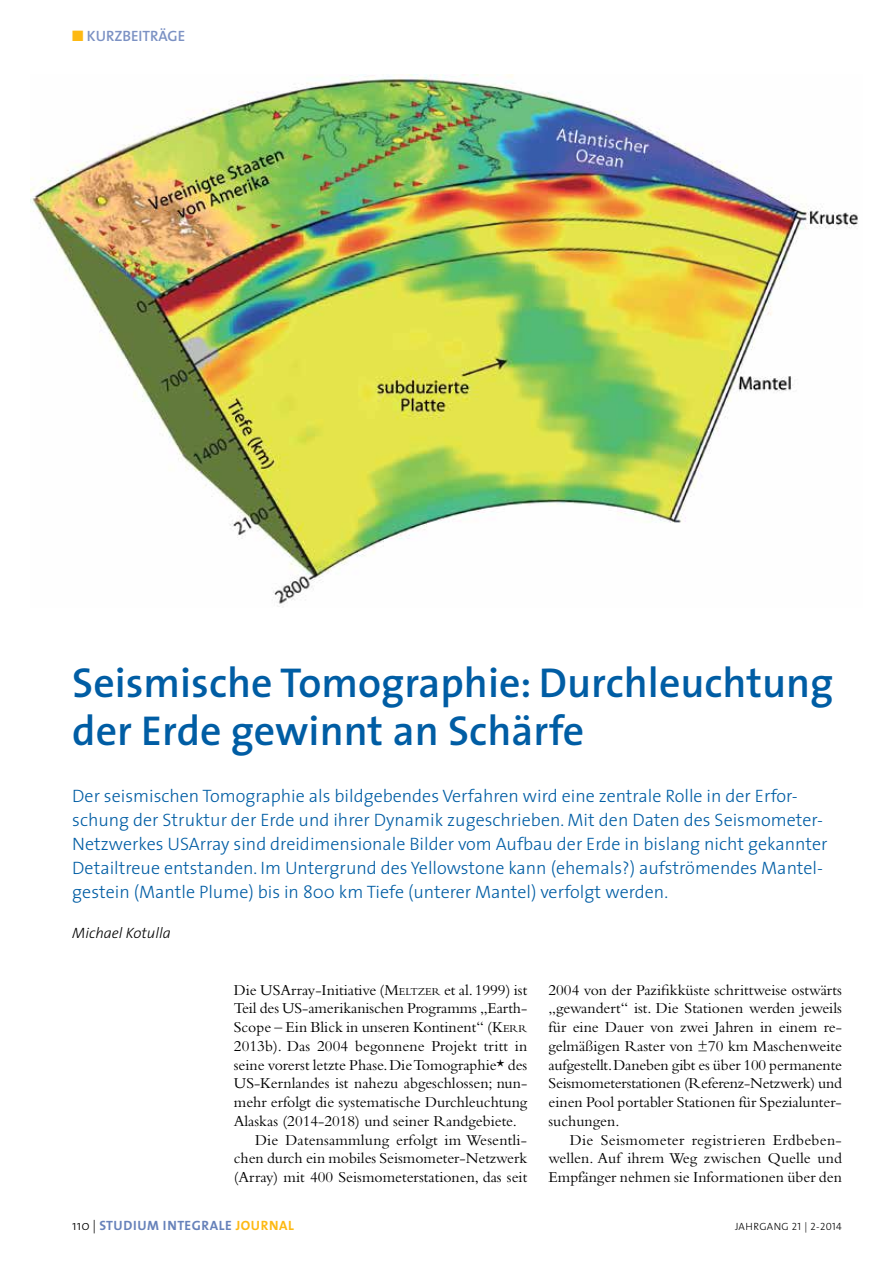
<style>
.page{position:relative;width:893px;height:1263px;background:#fff}
.page>*{position:absolute;margin:0;border:0;box-sizing:border-box;transform-origin:0 0}
.t1{font:600 42px/48px "The Sans";color:#005da4}
.t2{font:300 18px/24px "The Sans";color:#005da4}
.t3{font:15.75px/18.8px "Bembo";color:#000;text-align:justify}
.t4{font:italic 300 15px "The Sans";color:#000}
.t5{font:600 15px "The Sans";color:#7b91c3}
.t6{font:700 13.5px "The Sans";letter-spacing:.04em;color:#6782ba}
.t7{font:10.5px "The Sans Light Caps";letter-spacing:.04em;color:#000}
.s1{color:#fdb913}
.s2{font-style:inherit}
.s3{font-size:10.95px}
.s4{font-weight:300;color:#000}
</style>
<div class="page">
<img style="left:30px;top:74px;width:829px;height:533px">
<p class="t5" style="left:72px;top:24px;width:114px"><span class="s1">■</span> KURZBEITRÄGE</p>
<h1 class="t1" style="left:72px;top:658px;width:763px">Seismische Tomographie: Durchleuchtung der Erde gewinnt an Schärfe</h1>
<p class="t2" style="left:72px;top:784px;width:757px">Der seismischen Tomographie als bildgebendes Verfahren wird eine zentrale Rolle in der Erfor&shy;schung der Struktur der Erde und ihrer Dynamik zugeschrieben. Mit den Daten des Seismometer-Netzwerkes USArray sind dreidimensionale Bilder vom Aufbau der Erde in bislang nicht gekannter Detailtreue entstanden. Im Untergrund des Yellowstone kann (ehemals?) aufströmendes Mantel&shy;gestein (Mantle Plume) bis in 800 km Tiefe (unterer Mantel) verfolgt werden.</p>
<p class="t4" style="left:72px;top:920px;width:100px">Michael Kotulla</p>
<p class="t3" style="left:234px;top:980px;width:295px">Die USArray-Initiative (<span class="s2">M</span><span class="s3">ELTZER</span> et al. 1999) ist</p>
<p class="t3" style="left:234px;top:999px;width:295px">Teil des US-amerikanischen Programms „Earth-</p>
<p class="t3" style="left:234px;top:1017px;width:295px">Scope – Ein Blick in unseren Kontinent“ (<span class="s2">K</span><span class="s3">ERR</span></p>
<p class="t3" style="left:234px;top:1036px;width:295px">2013b). Das 2004 begonnene Projekt tritt in</p>
<p class="t3" style="left:234px;top:1055px;width:295px">seine vorerst letzte Phase. Die Tomographie* des</p>
<p class="t3" style="left:234px;top:1074px;width:295px">US-Kernlandes ist nahezu abgeschlossen; nun-</p>
<p class="t3" style="left:234px;top:1092px;width:295px">mehr erfolgt die systematische Durchleuchtung</p>
<p class="t3" style="left:234px;top:1111px;width:284px">Alaskas (2014-2018) und seiner Randgebiete.</p>
<p class="t3" style="left:255px;top:1130px;width:273px">Die Datensammlung erfolgt im Wesentli-</p>
<p class="t3" style="left:234px;top:1149px;width:295px">chen durch ein mobiles Seismometer-Netzwerk</p>
<p class="t3" style="left:234px;top:1167px;width:295px">(Array) mit 400 Seismometerstationen, das seit</p>
<p class="t3" style="left:548px;top:980px;width:295px">2004 von der Pazifikküste schrittweise ostwärts „gewandert“ ist. Die Stationen werden jeweils für eine Dauer von zwei Jahren in einem re&shy;gelmäßigen Raster von ±70 km Maschenweite aufgestellt. Daneben gibt es über 100 permanente Seismometerstationen (Referenz-Netzwerk) und einen Pool portabler Stationen für Spezialunter&shy;suchungen.</p>
<p class="t3" style="left:548px;top:1130px;width:295px;text-indent:21px">Die Seismometer registrieren Erdbeben&shy;wellen. Auf ihrem Weg zwischen Quelle und Empfänger nehmen sie Informationen über den</p>
<p class="t6" style="left:72px;top:1214px;width:223px"><span class="s4">110 |</span> STUDIUM INTEGRALE <span class="s1">JOURNAL</span></p>
<p class="t7" style="left:735px;top:1218px;width:108px">JAHRGANG 21 | 2-2014</p>
</div>
